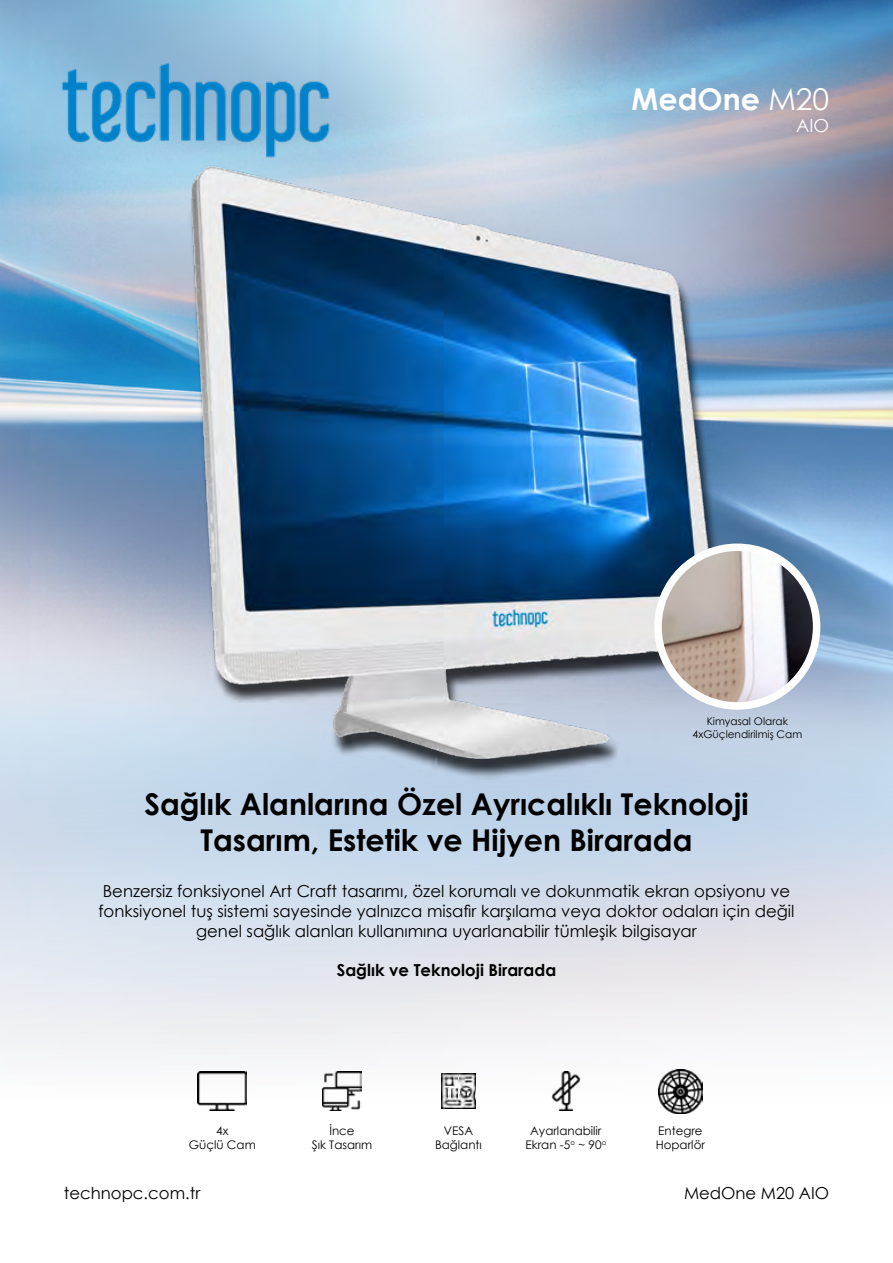
<style>
.page{position:relative;width:893px;height:1263px;background:#fff}
.page>*{position:absolute;margin:0;border:0;box-sizing:border-box;transform-origin:0 0}
.t1{font:700 30px/36px "Century Gothic";color:#000;text-align:center}
.t2{font:700 30px "Century Gothic";color:#fff}
.t3{font:18px "Century Gothic";color:#fff}
.t4{font:16.5px/19.8px "Century Gothic";color:#000;text-align:center}
.t5{font:700 16.5px "Century Gothic";color:#000}
.t6{font:11.85px/14.2px "Century Gothic";color:#000;text-align:center}
.t7{font:10.5px/12.6px "Century Gothic";color:#000;text-align:center}
.s1{font-weight:400}
</style>
<div class="page">
<img style="left:0;top:0;width:893px;height:1114px">
<img style="left:50px;top:59px;width:291px;height:102px">
<img style="left:198px;top:1072px;width:49px;height:39px">
<img style="left:541px;top:1072px;width:49px;height:39px">
<img style="left:323px;top:1072px;width:38px;height:39px">
<img style="left:441px;top:1074px;width:35px;height:35px">
<img style="left:658px;top:1069px;width:44px;height:44px">
<img style="left:156px;top:123px;width:581px;height:661px">
<img style="left:658px;top:547px;width:159px;height:159px;border-radius:79px">
<div style="left:654px;top:543px;width:166px;height:167px;border:8px solid #fff;border-radius:50%"></div>
<h1 class="t2" style="left:632px;top:77px;width:199px">MedOne <span class="s1">M20</span></h1>
<p class="t3" style="left:796px;top:113px;width:35px">AIO</p>
<p class="t7" style="left:692px;top:715px;width:111px">Kimyasal Olarak<br>4xGüçlendirilmiş Cam</p>
<h1 class="t1" style="left:144px;top:785px;width:606px">Sağlık Alanlarına Özel Ayrıcalıklı Teknoloji<br>Tasarım, Estetik ve Hijyen Birarada</h1>
<p class="t4" style="left:98px;top:881px;width:698px">Benzersiz fonksiyonel Art Craft tasarımı, özel korumalı ve dokunmatik ekran opsiyonu ve fonksiyonel tuş sistemi sayesinde yalnızca misafir karşılama veya doktor odaları için değil genel sağlık alanları kullanımına uyarlanabilir tümleşik bilgisayar</p>
<p class="t5" style="left:337px;top:958px;width:221px">Sağlık ve Teknoloji Birarada</p>
<p class="t6" style="left:189px;top:1123px;width:68px">4x<br>Güçlü Cam</p>
<p class="t6" style="left:312px;top:1123px;width:62px">İnce<br>Şık Tasarım</p>
<p class="t6" style="left:435px;top:1123px;width:48px">VESA<br>Bağlantı</p>
<p class="t6" style="left:525px;top:1123px;width:82px">Ayarlanabilir<br>Ekran -5<sup>o</sup> ~ 90<sup>o</sup></p>
<p class="t6" style="left:656px;top:1123px;width:51px;text-align:left">Entegre<br>Hoparlör</p>
<p class="t4" style="left:64px;top:1183px;width:138px">technopc.com.tr</p>
<p class="t4" style="left:684px;top:1183px;width:147px">MedOne M20 AIO</p>
</div>
